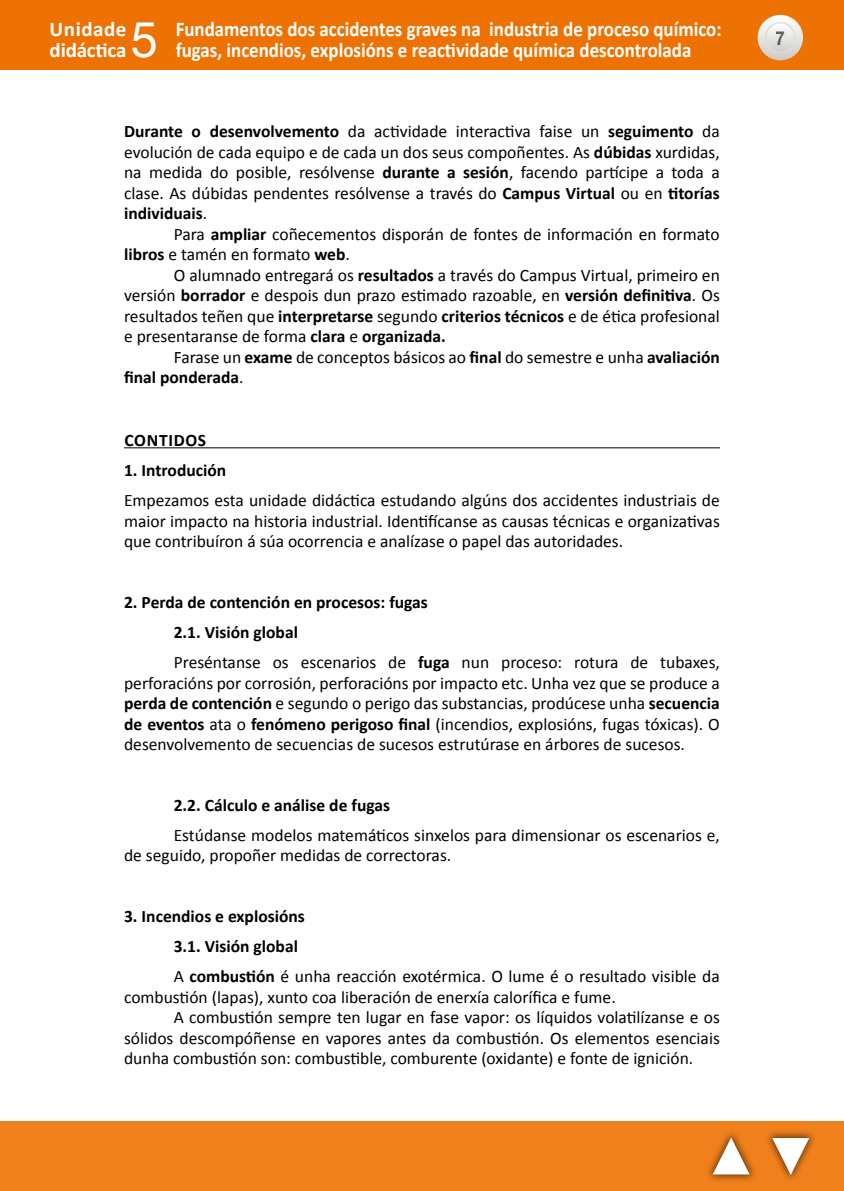
<style>
.page{position:relative;width:844px;height:1191px;background:#fff}
.page>*{position:absolute;margin:0;border:0;box-sizing:border-box;transform-origin:0 0}
.t1{font:49px "Helvetica Neue";color:#fff}
.t2{font:700 21px/21px "Calibri";color:#fff;scale:.9 1}
.t3{font:700 21px/21px "Calibri";color:#fff}
.t4{font:700 19.25px "Helvetica Neue";color:#000;scale:.9 1}
.TXTO{font:17.5px/20.5px "Calibri";color:#000}
.TXTO_sin_SANGRE{font:17.5px/20.5px "Calibri";color:#000;text-align:justify}
._1º_Epigrafe{font:700 17.5px "Calibri";color:#000}
._2º_Epigrafe{font:700 17.5px "Calibri";color:#000}
._0º_Epigrafe{font:700 17.5px "Calibri";letter-spacing:.04em;color:#000}
.s1{font-weight:700}
</style>
<div class="page">
<div style="left:0;top:1121px;width:843px;height:70px;background:#ef801c"></div>
<div style="left:704px;top:1130px;width:53px;height:53px;background:#000;opacity:.6"></div>
<svg style="left:711px;top:1137px;width:39px;height:38px"></svg>
<div style="left:764px;top:1129px;width:52px;height:52px;background:#000;opacity:.6"></div>
<svg style="left:770px;top:1137px;width:40px;height:38px"></svg>
<div style="left:0;top:0;width:843px;height:69px;background:#ee7203"></div>
<svg style="left:757px;top:15px;width:45px;height:45px"></svg>
<svg style="left:765px;top:23px;width:29px;height:29px"></svg>
<div style="left:764px;top:22px;width:31px;height:31px;border:1px solid #dfdeda;border-radius:50%"></div>
<hr style="left:124px;top:447px;width:595px;height:1px;background:#000">
<p class="t3" style="left:50px;top:19px;width:78px">Unidade didáctica</p>
<h1 class="t1" style="left:131px;top:5px;width:29px">5</h1>
<p class="t2" style="left:176px;top:19px;width:608px">Fundamentos dos accidentes graves na industria de proceso químico: fugas, incendios, explosións e reactividade química descontrolada</p>
<p class="TXTO_sin_SANGRE" style="left:124px;top:121px;width:597px"><span class="s1">Durante o desenvolvemento</span> da actividade interactiva faise un <span class="s1">seguimento</span> da evolución de cada equipo e de cada un dos seus compoñentes. As <span class="s1">dúbidas</span> xurdidas, na medida do posible, resólvense <span class="s1">durante a sesión</span>, facendo partícipe a toda a clase. As dúbidas pendentes resólvense a través do <span class="s1">Campus Virtual</span> ou en <span class="s1">titorías individuais</span>.</p>
<p class="TXTO" style="left:124px;top:224px;width:597px;text-indent:50px">Para <span class="s1">ampliar</span> coñecementos disporán de fontes de información en formato <span class="s1">libros</span> e tamén en formato <span class="s1">web</span>.</p>
<p class="TXTO" style="left:124px;top:264px;width:597px;text-align:justify;text-indent:50px">O alumnado entregará os <span class="s1">resultados</span> a través do Campus Virtual, primeiro en versión <span class="s1">borrador</span> e despois dun prazo estimado razoable, en <span class="s1">versión definitiva</span>. Os resultados teñen que <span class="s1">interpretarse</span> segundo <span class="s1">criterios técnicos</span> e de ética profesional e presentaranse de forma <span class="s1">clara</span> e <span class="s1">organizada.</span></p>
<p class="TXTO" style="left:124px;top:346px;width:597px;text-indent:50px">Farase un <span class="s1">exame</span> de conceptos básicos ao <span class="s1">final</span> do semestre e unha <span class="s1">avaliación final ponderada</span>.</p>
<p class="_0º_Epigrafe" style="left:124px;top:428px;width:83px">CONTIDOS</p>
<p class="_1º_Epigrafe" style="left:124px;top:459px;width:104px">1. Introdución</p>
<p class="TXTO_sin_SANGRE" style="left:124px;top:490px;width:597px">Empezamos esta unidade didáctica estudando algúns dos accidentes industriais de maior impacto na historia industrial. Identifícanse as causas técnicas e organizativas que contribuíron á súa ocorrencia e analízase o papel das autoridades.</p>
<p class="_1º_Epigrafe" style="left:124px;top:590px;width:305px">2. Perda de contención en procesos: fugas</p>
<p class="_2º_Epigrafe" style="left:174px;top:621px;width:126px">2.1. Visión global</p>
<p class="TXTO" style="left:124px;top:652px;width:597px;text-align:justify;text-indent:50px">Preséntanse os escenarios de <span class="s1">fuga</span> nun proceso: rotura de tubaxes, perforacións por corrosión, perforacións por impacto etc. Unha vez que se produce a <span class="s1">perda de contención</span> e segundo o perigo das substancias, prodúcese unha <span class="s1">secuencia de eventos</span> ata o <span class="s1">fenómeno perigoso final</span> (incendios, explosións, fugas tóxicas). O desenvolvemento de secuencias de sucesos estrutúrase en árbores de sucesos.</p>
<p class="_2º_Epigrafe" style="left:174px;top:793px;width:218px">2.2. Cálculo e análise de fugas</p>
<p class="TXTO" style="left:124px;top:825px;width:597px;text-indent:50px">Estúdanse modelos matemáticos sinxelos para dimensionar os escenarios e, de seguido, propoñer medidas de correctoras.</p>
<p class="_1º_Epigrafe" style="left:124px;top:904px;width:182px">3. Incendios e explosións</p>
<p class="_2º_Epigrafe" style="left:174px;top:935px;width:126px">3.1. Visión global</p>
<p class="TXTO" style="left:124px;top:966px;width:597px;text-indent:50px">A <span class="s1">combustión</span> é unha reacción exotérmica. O lume é o resultado visible da combustión (lapas), xunto coa liberación de enerxía calorífica e fume.</p>
<p class="TXTO" style="left:124px;top:1007px;width:597px;text-align:justify;text-indent:50px">A combustión sempre ten lugar en fase vapor: os líquidos volatilízanse e os sólidos descompóñense en vapores antes da combustión. Os elementos esenciais dunha combustión son: combustible, comburente (oxidante) e fonte de ignición.</p>
<p class="t4" style="left:775px;top:26px;width:12px">7</p>
</div>
